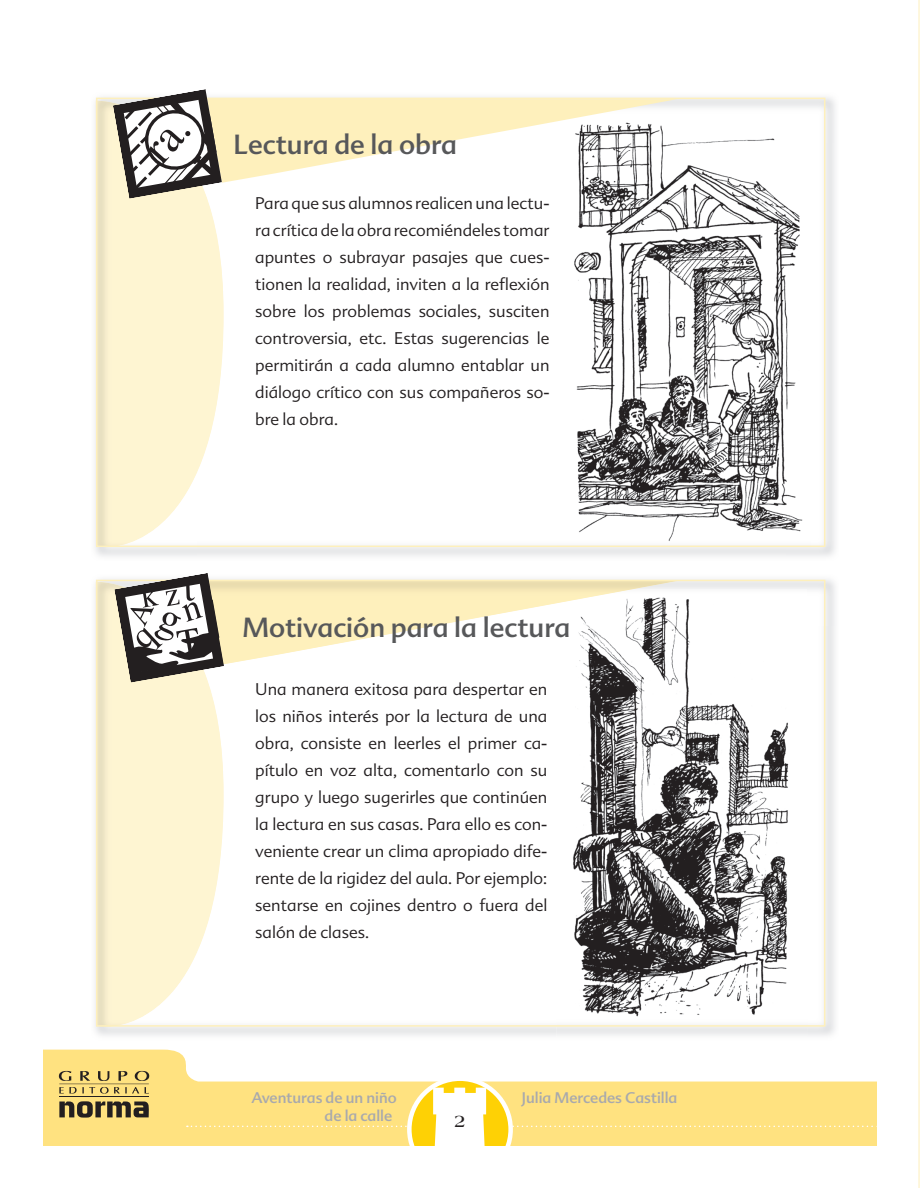
<style>
.page{position:relative;width:920px;height:1188px;background:#fff}
.page>*{position:absolute;margin:0;border:0;box-sizing:border-box;transform-origin:0 0}
.t1{font:27px "Advert";color:#57585a}
.t2{font:700 18px "Americana Std";color:#231f20}
.t3{font:300 16.5px/27px "Advert";color:#231f20;text-align:justify}
.t4{font:15px/18px "Advert";color:#a8a9ad}
</style>
<div class="page">
<svg style="left:43px;top:1049px;width:834px;height:96px"></svg>
<svg style="left:409px;top:1078px;width:102px;height:101px"></svg>
<svg style="left:187px;top:1087px;width:690px;height:92px"></svg>
<hr style="left:59px;top:1083px;width:90px;height:1px;background:#231f20">
<hr style="left:59px;top:1096px;width:90px;height:1px;background:#231f20">
<svg style="left:59px;top:1101px;width:90px;height:16px"></svg>
<svg style="left:59px;top:1070px;width:90px;height:10px"></svg>
<svg style="left:59px;top:1086px;width:90px;height:7px"></svg>
<img style="left:572px;top:627px;width:235px;height:409px">
<img style="left:677px;top:579px;width:158px;height:48px">
<img style="left:807px;top:626px;width:28px;height:410px">
<img style="left:677px;top:97px;width:158px;height:47px">
<img style="left:786px;top:144px;width:49px;height:412px">
<img style="left:557px;top:115px;width:253px;height:429px">
<svg style="left:113px;top:89px;width:564px;height:110px"></svg>
<svg style="left:114px;top:573px;width:563px;height:109px"></svg>
<h1 class="t1" style="left:233px;top:133px;width:225px">Lectura de la obra</h1>
<p class="t3" style="left:255px;top:191px;width:296px">Para que sus alumnos realicen una lectu&shy;ra crítica de la obra recomiéndeles tomar apuntes o subrayar pasajes que cues&shy;tionen la realidad, inviten a la reflexión sobre los problemas sociales, susciten controversia, etc. Estas sugerencias le permitirán a cada alumno entablar un diálogo crítico con sus compañeros so&shy;bre la obra.</p>
<h1 class="t1" style="left:242px;top:616px;width:329px">Motivación para la lectura</h1>
<p class="t3" style="left:255px;top:677px;width:294px">Una manera exitosa para despertar en los niños interés por la lectura de una obra, consiste en leerles el primer ca&shy;pítulo en voz alta, comentarlo con su grupo y luego sugerirles que continúen la lectura en sus casas. Para ello es con&shy;veniente crear un clima apropiado dife&shy;rente de la rigidez del aula. Por ejemplo: sentarse en cojines dentro o fuera del salón de clases.</p>
<p class="t4" style="left:325px;top:1089px;width:74px;text-indent:-73px">Aventuras de un niño de la calle</p>
<p class="t4" style="left:522px;top:1089px;width:157px">Julia Mercedes Castilla</p>
<p class="t2" style="left:454px;top:1114px;width:13px">2</p>
</div>
